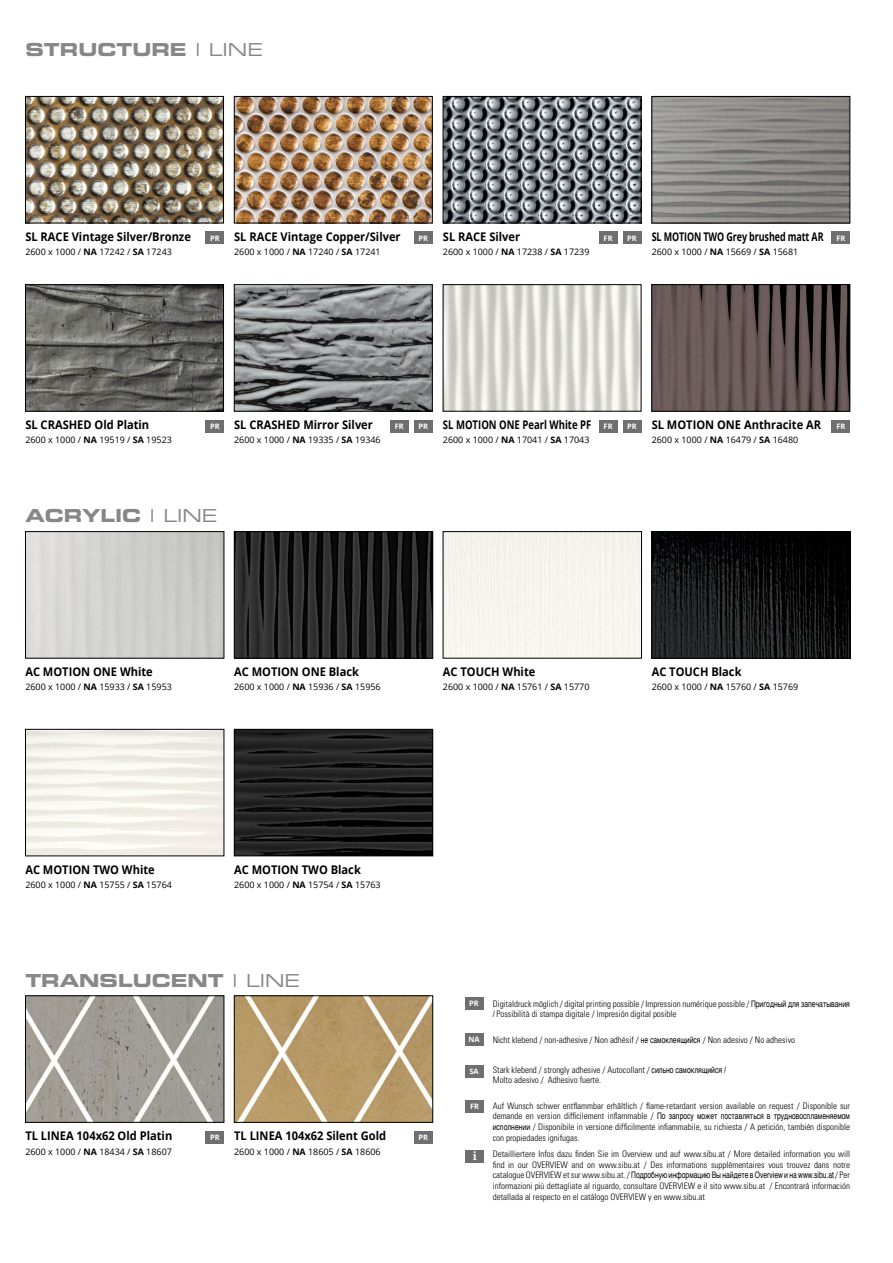
<style>
.page{position:relative;width:893px;height:1263px;background:#fff}
.page>*{position:absolute;margin:0;border:0;box-sizing:border-box;transform-origin:0 0}
.t1{font:17.85px "Eurostile Bold Extended Two";color:#878787}
.t2{font:700 13.5px "Minion Pro";color:#fff}
.t3{font:700 12px "Open Sans";color:#000;scale:.93 1}
.t4{font:700 12px "Open Sans";color:#000;scale:.75 1}
.t5{font:700 12px "Open Sans";color:#000;scale:.8 1}
.t6{font:300 condensed 9px/10.8px "Univers";color:#000}
.t7{font:9px "Open Sans";color:#000}
.t8{font:9px "Helvetica";color:#000;scale:.75 1}
.t9{font:700 7.5px "Open Sans";color:#fff}
.s1{font-family:"Eurostile Extended Two"}
.s2{font-weight:700}
.s3{font-family:"Helvetica";font-weight:400;font-stretch:normal}
.s4{font-family:"Univers";font-weight:300;font-stretch:condensed}
</style>
<div class="page">
<div style="left:206px;top:1131px;width:18px;height:12px;background:#706f6f"></div>
<div style="left:414px;top:1131px;width:18px;height:12px;background:#706f6f"></div>
<div style="left:206px;top:420px;width:18px;height:12px;background:#706f6f"></div>
<div style="left:390px;top:420px;width:19px;height:12px;background:#706f6f"></div>
<div style="left:414px;top:420px;width:18px;height:12px;background:#706f6f"></div>
<div style="left:599px;top:232px;width:18px;height:12px;background:#706f6f"></div>
<div style="left:623px;top:232px;width:18px;height:12px;background:#706f6f"></div>
<div style="left:206px;top:232px;width:18px;height:12px;background:#706f6f"></div>
<div style="left:414px;top:232px;width:18px;height:12px;background:#706f6f"></div>
<div style="left:599px;top:420px;width:18px;height:12px;background:#706f6f"></div>
<div style="left:623px;top:420px;width:18px;height:12px;background:#706f6f"></div>
<div style="left:832px;top:420px;width:18px;height:12px;background:#706f6f"></div>
<div style="left:832px;top:232px;width:18px;height:12px;background:#706f6f"></div>
<div style="left:465px;top:997px;width:18px;height:12px;background:#706f6f"></div>
<div style="left:465px;top:1100px;width:19px;height:12px;background:#706f6f"></div>
<div style="left:465px;top:1033px;width:18px;height:12px;background:#706f6f"></div>
<div style="left:465px;top:1065px;width:18px;height:12px;background:#706f6f"></div>
<div style="left:465px;top:1150px;width:19px;height:12px;background:#706f6f"></div>
<img style="left:27px;top:98px;width:195px;height:123px">
<div style="left:25px;top:96px;width:199px;height:127px;border:1px solid #000"></div>
<img style="left:27px;top:286px;width:195px;height:123px">
<div style="left:25px;top:284px;width:199px;height:127px;border:1px solid #000"></div>
<img style="left:236px;top:98px;width:194px;height:123px">
<div style="left:234px;top:96px;width:198px;height:127px;border:1px solid #000"></div>
<img style="left:236px;top:286px;width:194px;height:123px">
<div style="left:234px;top:284px;width:198px;height:127px;border:1px solid #000"></div>
<img style="left:445px;top:98px;width:194px;height:123px">
<div style="left:443px;top:96px;width:198px;height:127px;border:1px solid #000"></div>
<img style="left:654px;top:98px;width:194px;height:123px">
<div style="left:652px;top:96px;width:198px;height:127px;border:1px solid #000"></div>
<div style="left:25px;top:729px;width:199px;height:127px;border:1px solid #000"></div>
<img style="left:236px;top:731px;width:195px;height:123px">
<div style="left:234px;top:729px;width:199px;height:127px;border:1px solid #000"></div>
<div style="left:25px;top:531px;width:199px;height:127px;border:1px solid #000"></div>
<img style="left:236px;top:533px;width:195px;height:123px">
<div style="left:234px;top:531px;width:199px;height:127px;border:1px solid #000"></div>
<div style="left:443px;top:531px;width:199px;height:127px;border:1px solid #000"></div>
<img style="left:27px;top:998px;width:195px;height:122px">
<img style="left:236px;top:998px;width:195px;height:122px">
<div style="left:234px;top:996px;width:199px;height:126px;border:1px solid #000"></div>
<img style="left:654px;top:533px;width:194px;height:123px">
<div style="left:652px;top:531px;width:198px;height:127px;border:1px solid #000"></div>
<img style="left:445px;top:286px;width:194px;height:123px">
<div style="left:443px;top:284px;width:198px;height:127px;border:1px solid #000"></div>
<img style="left:654px;top:286px;width:194px;height:123px">
<div style="left:652px;top:284px;width:198px;height:127px;border:1px solid #000"></div>
<h1 class="t1" style="left:25px;top:37px;width:239px">STRUCTURE <span class="s1">l LINE</span></h1>
<h3 class="t3" style="left:25px;top:228px;width:180px">SL RACE Vintage Silver/Bronze</h3>
<p class="t7" style="left:25px;top:246px;width:148px">2600 x 1000 / <span class="s2">NA</span> 17242 / <span class="s2">SA</span> 17243</p>
<h3 class="t3" style="left:234px;top:228px;width:181px">SL RACE Vintage Copper/Silver</h3>
<p class="t7" style="left:234px;top:246px;width:148px">2600 x 1000 / <span class="s2">NA</span> 17240 / <span class="s2">SA</span> 17241</p>
<h3 class="t3" style="left:443px;top:228px;width:85px">SL RACE Silver</h3>
<p class="t7" style="left:443px;top:246px;width:148px">2600 x 1000 / <span class="s2">NA</span> 17238 / <span class="s2">SA</span> 17239</p>
<p class="t9" style="left:210px;top:233px;width:11px">PR</p>
<p class="t9" style="left:418px;top:233px;width:11px">PR</p>
<p class="t9" style="left:604px;top:233px;width:11px">FR</p>
<p class="t9" style="left:627px;top:233px;width:11px">PR</p>
<h3 class="t4" style="left:652px;top:228px;width:231px">SL MOTION TWO Grey brushed matt AR</h3>
<p class="t7" style="left:652px;top:246px;width:148px">2600 x 1000 / <span class="s2">NA</span> 15669 / <span class="s2">SA</span> 15681</p>
<p class="t9" style="left:836px;top:233px;width:11px">FR</p>
<h3 class="t3" style="left:25px;top:416px;width:135px">SL CRASHED Old Platin</h3>
<p class="t7" style="left:25px;top:434px;width:148px">2600 x 1000 / <span class="s2">NA</span> 19519 / <span class="s2">SA</span> 19523</p>
<h3 class="t3" style="left:234px;top:416px;width:151px">SL CRASHED Mirror Silver</h3>
<p class="t7" style="left:234px;top:434px;width:148px">2600 x 1000 / <span class="s2">NA</span> 19335 / <span class="s2">SA</span> 19346</p>
<p class="t9" style="left:210px;top:421px;width:11px">PR</p>
<p class="t9" style="left:395px;top:421px;width:11px">FR</p>
<p class="t9" style="left:418px;top:421px;width:11px">PR</p>
<h3 class="t5" style="left:443px;top:416px;width:187px">SL MOTION ONE Pearl White PF</h3>
<p class="t7" style="left:443px;top:434px;width:148px">2600 x 1000 / <span class="s2">NA</span> 17041 / <span class="s2">SA</span> 17043</p>
<h3 class="t3" style="left:652px;top:416px;width:184px">SL MOTION ONE Anthracite AR</h3>
<p class="t7" style="left:652px;top:434px;width:148px">2600 x 1000 / <span class="s2">NA</span> 16479 / <span class="s2">SA</span> 16480</p>
<p class="t9" style="left:604px;top:421px;width:11px">FR</p>
<p class="t9" style="left:627px;top:421px;width:11px">PR</p>
<p class="t9" style="left:836px;top:421px;width:11px">FR</p>
<h1 class="t1" style="left:25px;top:503px;width:194px">ACRYLIC <span class="s1">l LINE</span></h1>
<h3 class="t3" style="left:25px;top:663px;width:139px">AC MOTION ONE White</h3>
<p class="t7" style="left:25px;top:681px;width:148px">2600 x 1000 / <span class="s2">NA</span> 15933 / <span class="s2">SA</span> 15953</p>
<h3 class="t3" style="left:234px;top:663px;width:136px">AC MOTION ONE Black</h3>
<p class="t7" style="left:234px;top:681px;width:148px">2600 x 1000 / <span class="s2">NA</span> 15936 / <span class="s2">SA</span> 15956</p>
<h3 class="t3" style="left:443px;top:663px;width:101px">AC TOUCH White</h3>
<p class="t7" style="left:443px;top:681px;width:148px">2600 x 1000 / <span class="s2">NA</span> 15761 / <span class="s2">SA</span> 15770</p>
<h3 class="t3" style="left:652px;top:663px;width:98px">AC TOUCH Black</h3>
<p class="t7" style="left:652px;top:681px;width:148px">2600 x 1000 / <span class="s2">NA</span> 15760 / <span class="s2">SA</span> 15769</p>
<h3 class="t3" style="left:25px;top:861px;width:141px">AC MOTION TWO White</h3>
<p class="t7" style="left:25px;top:879px;width:148px">2600 x 1000 / <span class="s2">NA</span> 15755 / <span class="s2">SA</span> 15764</p>
<h3 class="t3" style="left:234px;top:861px;width:138px">AC MOTION TWO Black</h3>
<p class="t7" style="left:234px;top:879px;width:148px">2600 x 1000 / <span class="s2">NA</span> 15754 / <span class="s2">SA</span> 15763</p>
<h1 class="t1" style="left:25px;top:967px;width:276px">TRANSLUCENT <span class="s1">l LINE</span></h1>
<h3 class="t3" style="left:25px;top:1127px;width:160px">TL LINEA 104x62 Old Platin</h3>
<p class="t7" style="left:25px;top:1145px;width:148px">2600 x 1000 / <span class="s2">NA</span> 18434 / <span class="s2">SA</span> 18607</p>
<h3 class="t3" style="left:234px;top:1127px;width:165px">TL LINEA 104x62 Silent Gold</h3>
<p class="t7" style="left:234px;top:1145px;width:148px">2600 x 1000 / <span class="s2">NA</span> 18605 / <span class="s2">SA</span> 18606</p>
<p class="t9" style="left:210px;top:1132px;width:11px">PR</p>
<p class="t9" style="left:418px;top:1132px;width:11px">PR</p>
<p class="t9" style="left:469px;top:998px;width:11px">PR</p>
<p class="t6" style="left:493px;top:998px;width:359px">Digitaldruck möglich / digital printing possible / Impression numérique possible / <span class="s3">Пригодный для запечатывания /</span> Possibilità di stampa digitale / Impresión digital posible</p>
<p class="t9" style="left:468px;top:1034px;width:13px">NA</p>
<p class="t9" style="left:469px;top:1066px;width:11px">SA</p>
<p class="t6" style="left:493px;top:1034px;width:304px">Nicht klebend / non-adhesive / Non adhésif / <span class="s3">не самоклеящийся</span> / Non adesivo / No adhesivo</p>
<p class="t6" style="left:493px;top:1064px;width:235px">Stark klebend / strongly adhesive / Autocollant / <span class="s3">сильно самоклящийся /<br></span>Molto adesivo / Adhesivo fuerte.</p>
<p class="t9" style="left:470px;top:1101px;width:11px">FR</p>
<p class="t6" style="left:493px;top:1100px;width:359px">Auf Wunsch schwer entflammbar erhältlich / flame-retardant version available on request / Disponible sur</p>
<p class="t8" style="left:493px;top:1109px;width:478px"><span class="s4">demande en version difficilement inflammable /</span> По запросу может поставляться в трудновоспламеняемом</p>
<p class="t6" style="left:493px;top:1121px;width:359px"><span class="s3">исполнении</span> / Disponibile in versione difficilmente infiammabile, su richiesta / A petición, también disponible con propiedades ignifugas.</p>
<h2 class="t2" style="left:473px;top:1146px;width:5px">i</h2>
<p class="t6" style="left:493px;top:1148px;width:359px">Detailliertere Infos dazu finden Sie im Overview und auf www.sibu.at / More detailed information you will find in our OVERVIEW and on www.sibu.at / Des informations supplémentaires vous trouvez dans notre</p>
<p class="t8" style="left:493px;top:1168px;width:478px"><span class="s4">catalogue OVERVIEW et sur www.sibu.at. /</span> Подробную информацию Вы найдете в Overview и на www.sibu.at <span class="s4">/ Per</span></p>
<p class="t6" style="left:493px;top:1181px;width:359px">informazioni più dettagliate al riguardo, consultare OVERVIEW e il sito www.sibu.at / Encontrará información detallada al respecto en el catálogo OVERVIEW y en www.sibu.at</p>
</div>
